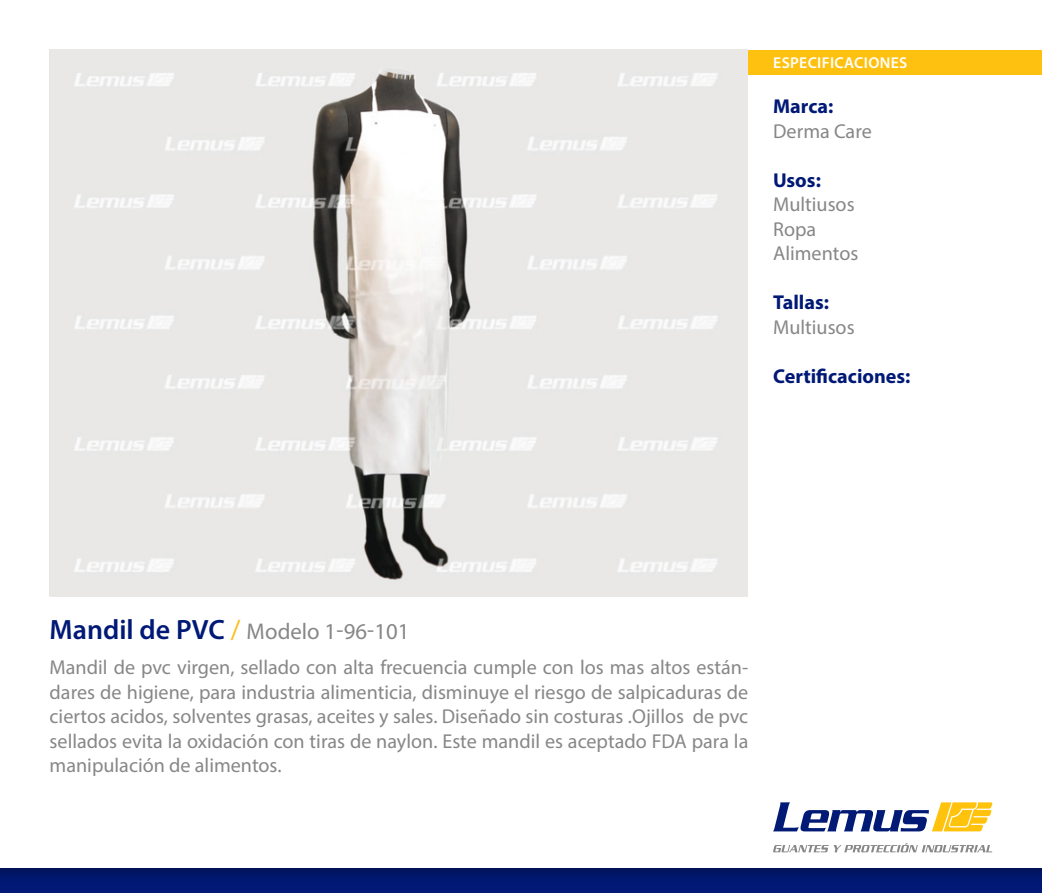
<style>
.page{position:relative;width:1042px;height:893px;background:#fff}
.page>*{position:absolute;margin:0;border:0;box-sizing:border-box;transform-origin:0 0}
.t1{font:22.75px "Myriad Pro";color:#878787}
.t2{font:20.12px/24.5px "Myriad Pro";color:#878787}
.t3{font:700 20.12px "Myriad Pro";color:#001976}
.t4{font:600 15.75px "Myriad Pro";letter-spacing:.02em;color:#fff}
.s1{font-weight:600;font-size:28px;color:#001976}
.s2{font-size:28px;color:#fabe19}
</style>
<div class="page">
<img style="left:50px;top:50px;width:697px;height:546px">
<img style="left:0;top:868px;width:1042px;height:25px">
<div style="left:748px;top:50px;width:294px;height:24px;background:#ffc10f"></div>
<svg style="left:773px;top:802px;width:219px;height:29px"></svg>
<svg style="left:773px;top:843px;width:219px;height:9px"></svg>
<p class="t4" style="left:773px;top:53px;width:136px">ESPECIFICACIONES</p>
<p class="t3" style="left:773px;top:93px;width:62px">Marca:</p>
<p class="t2" style="left:773px;top:118px;width:100px">Derma Care</p>
<p class="t3" style="left:773px;top:167px;width:49px">Usos:</p>
<p class="t2" style="left:773px;top:192px;width:87px">Multiusos<br>Ropa<br>Alimentos</p>
<p class="t3" style="left:773px;top:289px;width:57px">Tallas:</p>
<p class="t2" style="left:773px;top:314px;width:83px">Multiusos</p>
<p class="t3" style="left:773px;top:363px;width:139px">Certificaciones:</p>
<p class="t1" style="left:50px;top:618px;width:361px"><span class="s1">Mandil de PVC</span> <span class="s2">/</span> Modelo 1-96-101</p>
<p class="t2" style="left:50px;top:655px;width:700px;text-align:justify">Mandil de pvc virgen, sellado con alta frecuencia cumple con los mas altos están&shy;dares de higiene, para industria alimenticia, disminuye el riesgo de salpicaduras de ciertos acidos, solventes grasas, aceites y sales. Diseñado sin costuras .Ojillos de pvc sellados evita la oxidación con tiras de naylon. Este mandil es aceptado FDA para la manipulación de alimentos.</p>
</div>
